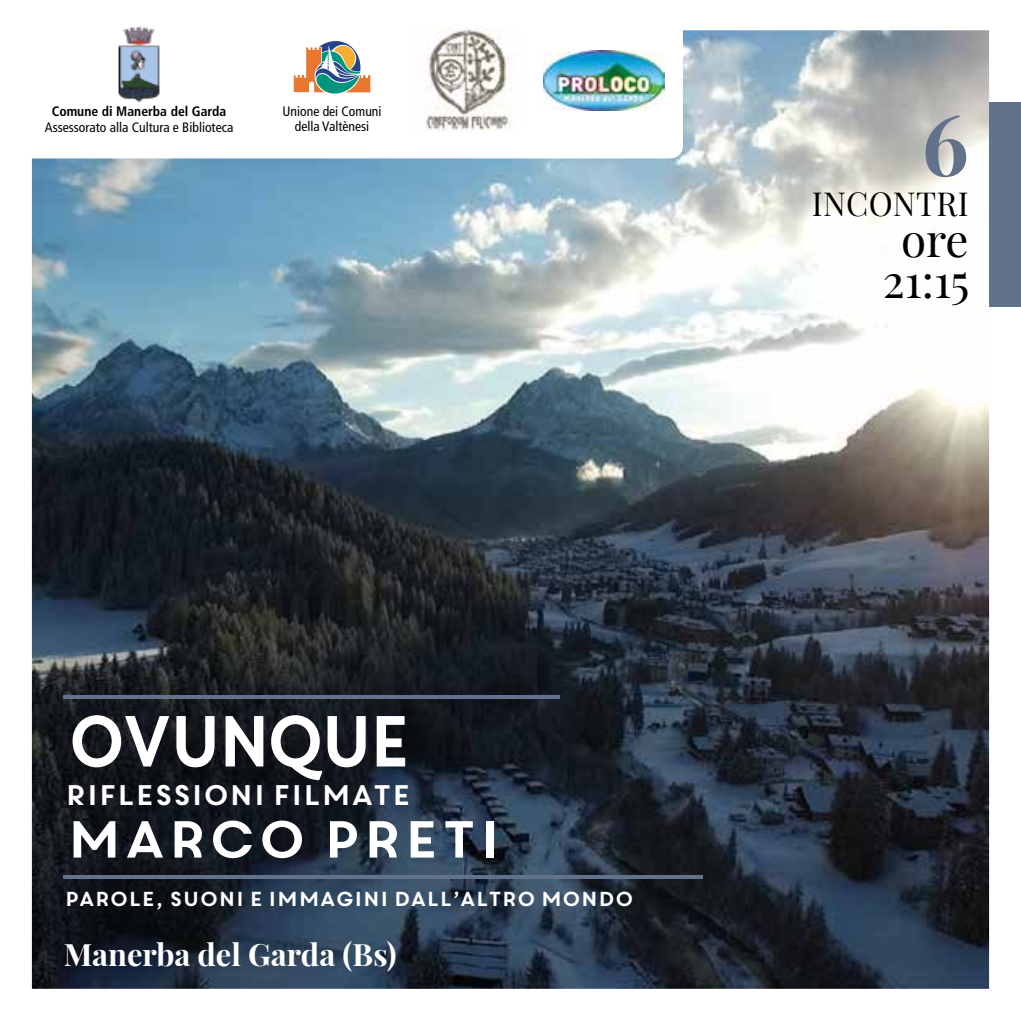
<style>
.page{position:relative;width:1021px;height:1021px;background:#fff}
.page>*{position:absolute;margin:0;border:0;box-sizing:border-box;transform-origin:0 0}
.t1{font:700 83.92px "Playfair Display";color:#63728b}
.t2{font:72px "Core Circus";letter-spacing:-.2em;color:#fff;scale:.9 1}
.t3{font:51.98px "Core Circus";letter-spacing:-.07em;color:#fff}
.t4{font:45.9px/40.5px "Playfair Display";letter-spacing:-.005em;color:#000;text-align:center}
.t5{font:32.4px "Playfair Display";letter-spacing:.01em;color:#000}
.t6{font:700 30.82px "Playfair Display";color:#fff}
.t7{font:28.35px "Core Circus";letter-spacing:-.1em;color:#fff}
.t8{font:20.25px "Core Circus";letter-spacing:-.1em;color:#fff}
.t9{font:condensed 13.72px/15.5px "Frutiger LT Std";color:#000;text-align:center}
.t10{font:700 condensed 13.72px "Frutiger LT Std";color:#000}
</style>
<div class="page">
<img style="left:32px;top:30px;width:957px;height:958px">
<hr style="left:64px;top:875px;width:639px;height:3px;background:#63728b">
<hr style="left:64px;top:695px;width:496px;height:3px;background:#63728b">
<div style="left:0;top:0;width:682px;height:158px;background:#fff;border-radius:13px"></div>
<div style="left:989px;top:102px;width:31px;height:204px;background:#63728b"></div>
<img style="left:118px;top:26px;width:42px;height:75px">
<svg style="left:294px;top:41px;width:76px;height:53px"></svg>
<img style="left:425px;top:27px;width:90px;height:105px">
<img style="left:544px;top:50px;width:120px;height:61px">
<p class="t10" style="left:52px;top:103px;width:176px">Comune di Manerba del Garda</p>
<p class="t9" style="left:45px;top:119px;width:190px">Assessorato alla Cultura e Biblioteca</p>
<p class="t9" style="left:282px;top:103px;width:101px">Unione dei Comuni della Valtènesi</p>
<h2 class="t2" style="left:64px;top:692px;width:392px">OVUNQUE</h2>
<h3 class="t7" style="left:64px;top:776px;width:350px">RIFLESSIONI FILMATE</h3>
<h3 class="t3" style="left:64px;top:804px;width:441px">MARCO PRETI</h3>
<h3 class="t8" style="left:64px;top:885px;width:572px">PAROLE, SUONI E IMMAGINI DALL’ALTRO MONDO</h3>
<h3 class="t6" style="left:64px;top:935px;width:334px">Manerba del Garda (Bs)</h3>
<h1 class="t1" style="left:921px;top:91px;width:49px">6</h1>
<h3 class="t5" style="left:811px;top:184px;width:158px">INCONTRI</h3>
<h3 class="t4" style="left:882px;top:219px;width:88px">ore<br>21:15</h3>
</div>
